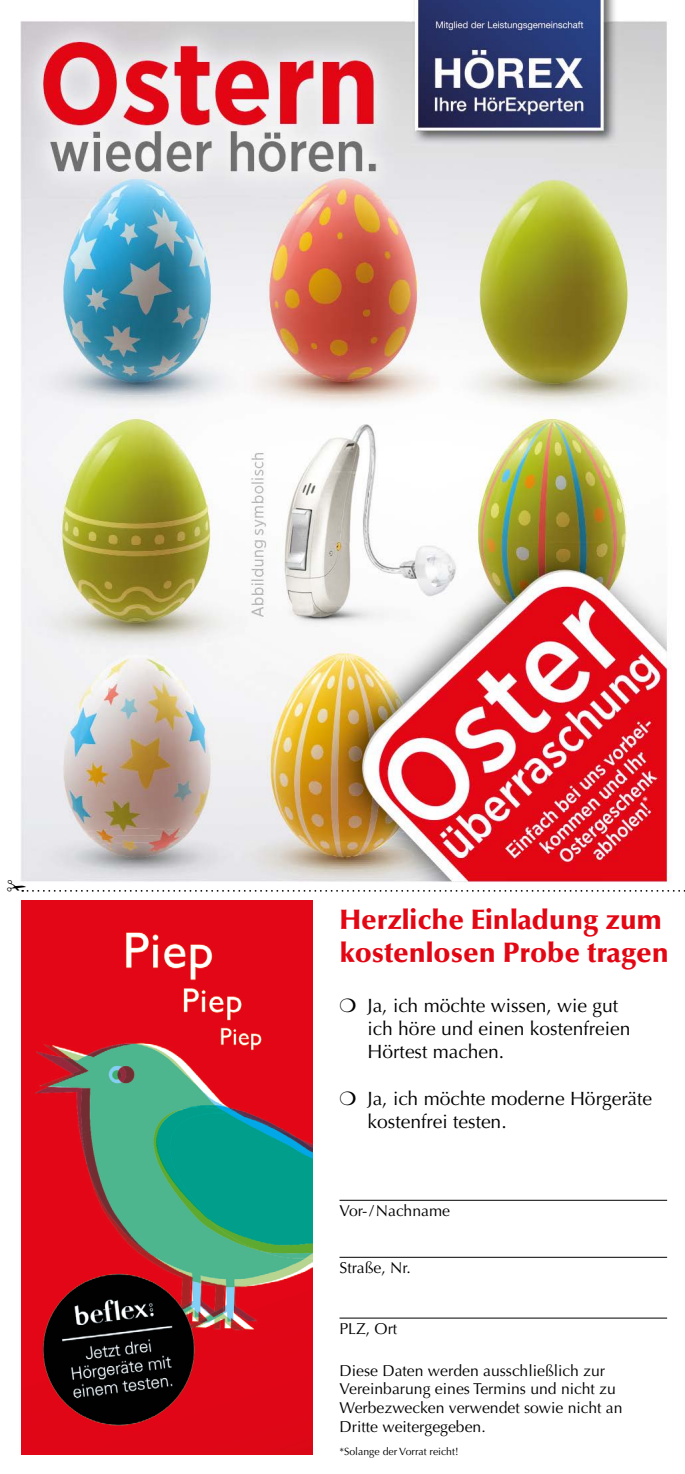
<style>
.page{position:relative;width:685px;height:1474px;background:#fff}
.page>*{position:absolute;margin:0;border:0;box-sizing:border-box;transform-origin:0 0}
.t1{font:900 28px/33.6px "Optima LT Std";color:#e30613}
.t2{font:19.25px/23.1px "Optima LT Std";color:#000}
.t3{font:15.75px/18.9px "Optima LT Std";color:#000}
.t4{font:700 12.25px "Optima LT Std";color:#fff}
.t5{font:10.5px "Optima LT Std";color:#000}
</style>
<div class="page">
<img style="left:21px;top:900px;width:291px;height:553px">
<hr style="left:339px;top:1199px;width:328px;height:1px;background:#000">
<hr style="left:339px;top:1256px;width:328px;height:1px;background:#000">
<hr style="left:339px;top:1317px;width:328px;height:1px;background:#000">
<img style="left:20px;top:0;width:651px;height:880px">
<svg style="left:21px;top:880px;width:664px;height:11px"></svg>
<p class="t4" style="left:642px;top:793px;width:7px">*</p>
<h1 class="t1" style="left:339px;top:902px;width:331px">Herzliche Einladung zum kostenlosen Probe tragen</h1>
<p class="t2" style="left:367px;top:994px;width:264px;text-indent:-28px">❍ Ja, ich möchte wissen, wie gut ich höre und einen kostenfreien<br>Hörtest machen.</p>
<p class="t2" style="left:367px;top:1086px;width:286px;text-indent:-28px">❍ Ja, ich möchte moderne Hörgeräte kostenfrei testen.</p>
<p class="t3" style="left:339px;top:1201px;width:112px">Vor-/Nachname</p>
<p class="t3" style="left:339px;top:1257px;width:73px">Straße, Nr.</p>
<p class="t3" style="left:339px;top:1318px;width:59px">PLZ, Ort</p>
<p class="t3" style="left:339px;top:1360px;width:284px">Diese Daten werden ausschließlich zur Vereinbarung eines Termins und nicht zu Werbezwecken verwendet sowie nicht an Dritte weitergegeben.</p>
<p class="t5" style="left:339px;top:1445px;width:120px">*Solange der Vorrat reicht!</p>
</div>
